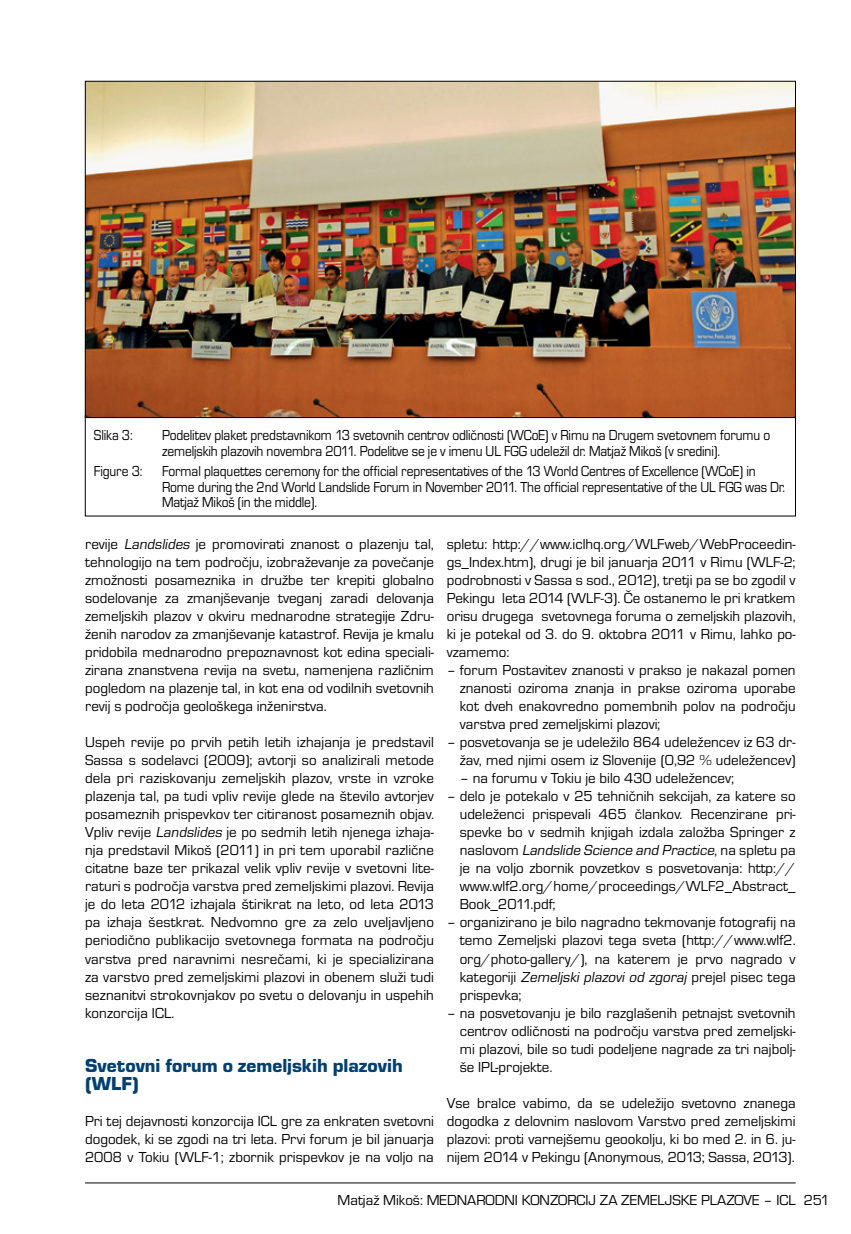
<style>
.page{position:relative;width:851px;height:1234px;background:#fff}
.page>*{position:absolute;margin:0;border:0;box-sizing:border-box;transform-origin:0 0}
.t1{font:19.5px/18px "Eurostile TEE Blac";color:#004071}
.t2{font:15px/18px "Eurostile TEE";color:#000;text-align:justify}
.t3{font:15px/15.8px "Eurostile TEE";color:#000;scale:.9 1}
.s1{font-style:italic}
</style>
<div class="page">
<hr style="left:85px;top:1182px;width:710px;height:1px;background:#000">
<img style="left:87px;top:83px;width:706px;height:332px">
<p class="t3" style="left:94px;top:427px;width:45px">Slika 3:</p>
<p class="t3" style="left:162px;top:427px;width:677px">Podelitev plaket predstavnikom 13 svetovnih centrov odličnosti (WCoE) v Rimu na Drugem svetovnem forumu o zemeljskih plazovih novembra 2011. Podelitve se je v imenu UL FGG udeležil dr. Matjaž Mikoš (v sredini).</p>
<p class="t3" style="left:94px;top:463px;width:55px">Figure 3:</p>
<p class="t3" style="left:162px;top:463px;width:694px">Formal plaquettes ceremony for the official representatives of the 13 World Centres of Excellence (WCoE) in<br>Rome during the 2nd World Landslide Forum in November 2011. The official representative of the UL FGG was Dr.<br>Matjaž Mikoš (in the middle).</p>
<p class="t2" style="left:85px;top:535px;width:350px">revije <span class="s1">Landslides</span> je promovirati znanost o plazenju tal, tehnologijo na tem področju, izobraževanje za povečanje zmožnosti posameznika in družbe ter krepiti globalno sodelovanje za zmanjševanje tveganj zaradi delovanja zemeljskih plazov v okviru mednarodne strategije Zdru&shy;ženih narodov za zmanjševanje katastrof. Revija je kmalu pridobila mednarodno prepoznavnost kot edina speciali&shy;zirana znanstvena revija na svetu, namenjena različnim pogledom na plazenje tal, in kot ena od vodilnih svetovnih revij s področja geološkega inženirstva.</p>
<p class="t2" style="left:85px;top:733px;width:350px">Uspeh revije po prvih petih letih izhajanja je predstavil Sassa s sodelavci (2009); avtorji so analizirali metode dela pri raziskovanju zemeljskih plazov, vrste in vzroke plazenja tal, pa tudi vpliv revije glede na število avtorjev posameznih prispevkov ter citiranost posameznih objav.<br>Vpliv revije <span class="s1">Landslides</span> je po sedmih letih njenega izhaja&shy;nja predstavil Mikoš (2011) in pri tem uporabil različne citatne baze ter prikazal velik vpliv revije v svetovni lite&shy;raturi s področja varstva pred zemeljskimi plazovi. Revija je do leta 2012 izhajala štirikrat na leto, od leta 2013 pa izhaja šestkrat. Nedvomno gre za zelo uveljavljeno periodično publikacijo svetovnega formata na področju varstva pred naravnimi nesrečami, ki je specializirana za varstvo pred zemeljskimi plazovi in obenem služi tudi seznanitvi strokovnjakov po svetu o delovanju in uspehih konzorcija ICL.</p>
<h1 class="t1" style="left:85px;top:1056px;width:319px">Svetovni forum o zemeljskih plazovih (WLF)</h1>
<p class="t2" style="left:85px;top:1111px;width:350px">Pri tej dejavnosti konzorcija ICL gre za enkraten svetovni dogodek, ki se zgodi na tri leta. Prvi forum je bil januarja 2008 v Tokiu (WLF-1; zbornik prispevkov je na voljo na</p>
<p class="t2" style="left:446px;top:535px;width:350px">spletu: http://www.iclhq.org/WLFweb/WebProceedin&shy;gs_Index.htm), drugi je bil januarja 2011 v Rimu (WLF-2; podrobnosti v Sassa s sod., 2012), tretji pa se bo zgodil v Pekingu leta 2014 (WLF-3). Če ostanemo le pri kratkem orisu drugega svetovnega foruma o zemeljskih plazovih, ki je potekal od 3. do 9. oktobra 2011 v Rimu, lahko po&shy;vzamemo:</p>
<p class="t2" style="left:459px;top:661px;width:337px;text-indent:-13px">– forum Postavitev znanosti v prakso je nakazal pomen znanosti oziroma znanja in prakse oziroma uporabe kot dveh enakovredno pomembnih polov na področju varstva pred zemeljskimi plazovi;</p>
<p class="t2" style="left:446px;top:733px;width:350px;text-align:right">– posvetovanja se je udeležilo 864 udeležencev iz 63 dr&shy;žav, med njimi osem iz Slovenije (0,92 % udeležencev)</p>
<p class="t2" style="left:459px;top:769px;width:276px">– na forumu v Tokiu je bilo 430 udeležencev;</p>
<p class="t2" style="left:459px;top:787px;width:337px;text-indent:-13px">– delo je potekalo v 25 tehničnih sekcijah, za katere so udeleženci prispevali 465 člankov. Recenzirane pri&shy;spevke bo v sedmih knjigah izdala založba Springer z n a s l ovo m <span class="s1">Landslide Science and Practice</span>, n a s p l e t u p a je na voljo zbornik povzetkov s posvetovanja: http:// www.wlf2.org/home/proceedings/WLF2_Abstract_ Book_2011.pdf;</p>
<p class="t2" style="left:459px;top:913px;width:337px;text-indent:-13px">– organizirano je bilo nagradno tekmovanje fotografij na temo Zemeljski plazovi tega sveta (http://www.wlf2. org/photo-gallery/), na katerem je prvo nagrado v kategoriji <span class="s1">Zemeljski plazovi od zgoraj</span> prejel pisec tega prispevka;</p>
<p class="t2" style="left:459px;top:1003px;width:337px;text-indent:-13px">– na posvetovanju je bilo razglašenih petnajst svetovnih centrov odličnosti na področju varstva pred zemeljski&shy;mi plazovi, bile so tudi podeljene nagrade za tri najbolj&shy;še IPL-projekte.</p>
<p class="t2" style="left:446px;top:1093px;width:350px">Vse bralce vabimo, da se udeležijo svetovno znanega dogodka z delovnim naslovom Varstvo pred zemeljskimi plazovi: proti varnejšemu geookolju, ki bo med 2. in 6. ju&shy;nijem 2014 v Pekingu (Anonymous, 2013; Sassa, 2013).</p>
<p class="t2" style="left:337px;top:1190px;width:493px">Matjaž Mikoš: MEDNARODNI KONZORCIJ ZA ZEMELJSKE PLAZOVE – ICL 251</p>
</div>
